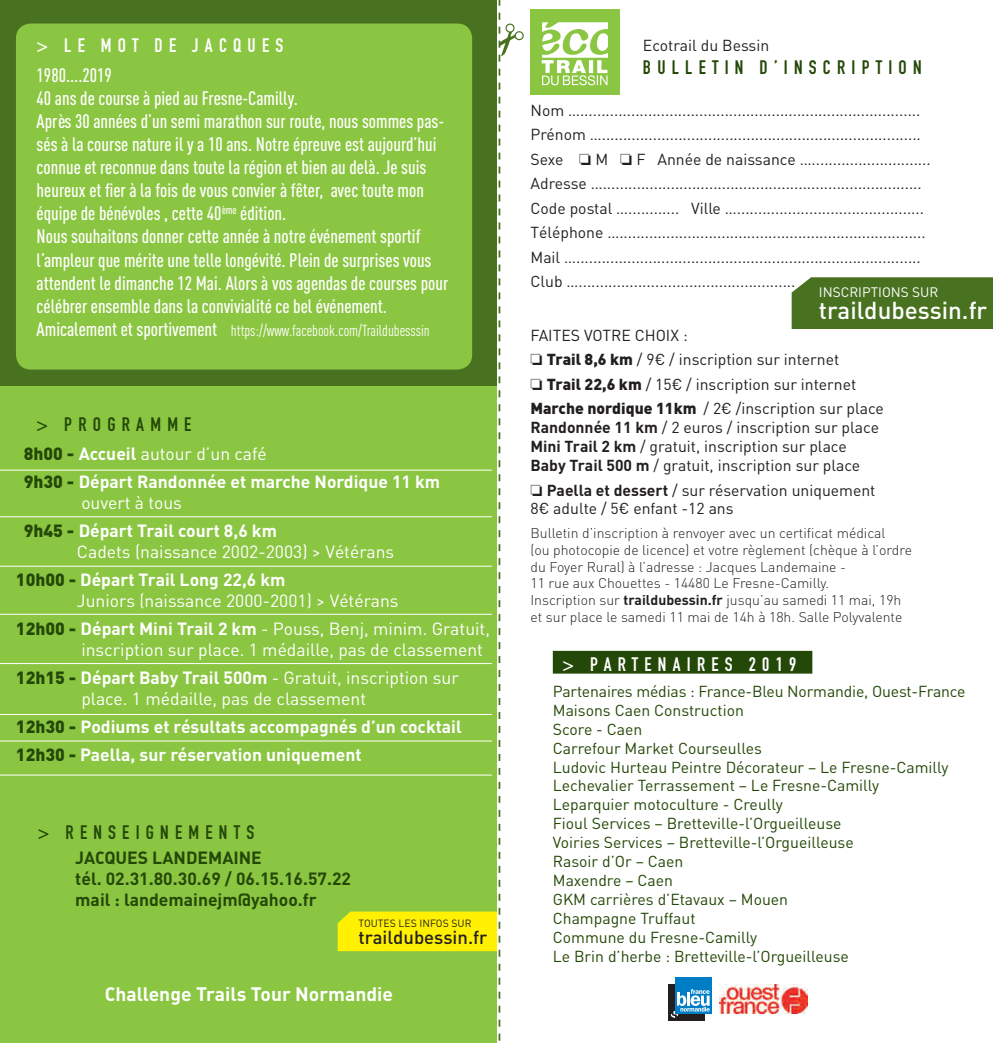
<style>
.page{position:relative;width:993px;height:1043px;background:#fff}
.page>*{position:absolute;margin:0;border:0;box-sizing:border-box;transform-origin:0 0}
.t1{font:500 24.15px "DIN";color:#fff}
.t2{font:500 19.25px/23.1px "DIN Cond";color:#fff}
.t3{font:700 19.25px "DIN Condensed";letter-spacing:.325em;color:#244807}
.t4{font:700 19.25px "DIN Condensed";letter-spacing:.325em;color:#fff}
.t5{font:700 19.25px "DIN";color:#fff}
.t6{font:500 18.55px "DIN";color:#231f20}
.t7{font:17.5px "DIN";color:#fff}
.t8{font:700 17.5px "DIN";color:#fff}
.t9{font:700 17.5px "DIN";color:#244807}
.t10{font:15.75px "DIN";color:#231f20}
.t11{font:15.75px "DIN";color:#244807}
.t12{font:15.75px "DIN Cond";color:#fff}
.t13{font:300 14px "DIN";color:#231f20}
.t14{font:13.65px "DIN";color:#fff}
.t15{font:10.33px "DIN";color:#231f20}
.s1{font-weight:500;font-size:19.25px}
.s2{font-weight:900;color:#244807}
.s3{font-weight:700}
.s4{font-weight:900}
</style>
<div class="page">
<div style="left:0;top:373px;width:497px;height:669px;background:#8bc642"></div>
<div style="left:553px;top:650px;width:259px;height:23px;background:#244807"></div>
<div style="left:0;top:0;width:497px;height:386px;background:#497220"></div>
<div style="left:16px;top:24px;width:456px;height:345px;background:#8bc642;border-radius:15px"></div>
<div style="left:791px;top:277px;width:202px;height:52px;background:#497220"></div>
<div style="left:530px;top:9px;width:90px;height:86px;background:#8bc642"></div>
<svg style="left:541px;top:22px;width:67px;height:63px"></svg>
<hr style="left:0;top:469px;width:492px;height:1px;background:#fff">
<hr style="left:0;top:516px;width:492px;height:1px;background:#fff">
<hr style="left:0;top:565px;width:492px;height:1px;background:#fff">
<hr style="left:0;top:613px;width:492px;height:1px;background:#fff">
<hr style="left:0;top:663px;width:492px;height:1px;background:#fff">
<hr style="left:0;top:714px;width:492px;height:1px;background:#fff">
<hr style="left:0;top:740px;width:492px;height:1px;background:#fff">
<hr style="left:0;top:774px;width:492px;height:1px;background:#fff">
<img style="left:719px;top:984px;width:88px;height:29px">
<svg style="left:668px;top:977px;width:44px;height:44px"></svg>
<svg style="left:338px;top:0;width:186px;height:1043px"></svg>
<p class="t4" style="left:37px;top:32px;width:248px">&gt; LE MOT DE JACQUES</p>
<p class="t2" style="left:37px;top:63px;width:77px">1980....2019</p>
<p class="t2" style="left:37px;top:86px;width:263px">40 ans de course à pied au Fresne-Camilly.</p>
<p class="t2" style="left:37px;top:109px;width:409px">Après 30 années d’un semi marathon sur route, nous sommes pas&shy;sés à la course nature il y a 10 ans. Notre épreuve est aujourd’hui connue et reconnue dans toute la région et bien au delà. Je suis heureux et fier à la fois de vous convier à fêter, avec toute mon équipe de bénévoles , cette 40<sup>ème</sup> édition.</p>
<p class="t2" style="left:37px;top:225px;width:413px">Nous souhaitons donner cette année à notre événement sportif l’ampleur que mérite une telle longévité. Plein de surprises vous attendent le dimanche 12 Mai. Alors à vos agendas de courses pour célébrer ensemble dans la convivialité ce bel événement.</p>
<p class="t12" style="left:37px;top:321px;width:394px"><span class="s1">Amicalement et sportivement</span> https://www.facebook.com/Traildubesssin</p>
<p class="t3" style="left:37px;top:411px;width:156px">&gt; PROGRAMME</p>
<p class="t7" style="left:24px;top:442px;width:245px"><span class="s2">8h00 -</span> <span class="s3">Accueil</span> autour d’un café</p>
<p class="t8" style="left:24px;top:469px;width:418px"><span class="s2">9h30 -</span> Départ Randonnée et marche Nordique 11 km</p>
<p class="t7" style="left:81px;top:491px;width:102px">ouvert à tous</p>
<p class="t8" style="left:24px;top:518px;width:255px"><span class="s2">9h45 -</span> Départ Trail court 8,6 km</p>
<p class="t7" style="left:77px;top:540px;width:319px">Cadets (naissance 2002-2003) &gt; Vétérans</p>
<p class="t8" style="left:16px;top:567px;width:271px"><span class="s2">10h00 -</span> Départ Trail Long 22,6 km</p>
<p class="t7" style="left:77px;top:589px;width:323px">Juniors (naissance 2000-2001) &gt; Vétérans</p>
<p class="t7" style="left:16px;top:617px;width:475px"><span class="s2">12h00 -</span> <span class="s3">Départ Mini Trail 2 km</span> - Pouss, Benj, minim. Gratuit,</p>
<p class="t7" style="left:81px;top:638px;width:403px">inscription sur place. 1 médaille, pas de classement</p>
<p class="t7" style="left:16px;top:666px;width:444px"><span class="s2">12h15 -</span> <span class="s3">Départ Baby Trail 500m</span> - Gratuit, inscription sur</p>
<p class="t7" style="left:81px;top:687px;width:286px">place. 1 médaille, pas de classement</p>
<p class="t8" style="left:16px;top:714px;width:447px"><span class="s2">12h30 -</span> Podiums et résultats accompagnés d’un cocktail</p>
<p class="t8" style="left:16px;top:742px;width:347px"><span class="s2">12h30 -</span> Paella, sur réservation uniquement</p>
<p class="t3" style="left:38px;top:818px;width:218px">&gt; RENSEIGNEMENTS</p>
<p class="t9" style="left:75px;top:845px;width:188px">JACQUES LANDEMAINE</p>
<p class="t9" style="left:75px;top:866px;width:277px">tél. 02.31.80.30.69 / 06.15.16.57.22</p>
<p class="t9" style="left:75px;top:887px;width:243px">mail : landemainejm@yahoo.fr</p>
<p class="t15" style="left:358px;top:916px;width:114px">TOUTES LES INFOS SUR</p>
<p class="t6" style="left:358px;top:925px;width:130px">traildubessin.fr</p>
<p class="t5" style="left:105px;top:980px;width:290px">Challenge Trails Tour Normandie</p>
<p class="t10" style="left:643px;top:36px;width:128px">Ecotrail du Bessin</p>
<p class="t3" style="left:643px;top:55px;width:280px">BULLETIN D’INSCRIPTION</p>
<p class="t10" style="left:530px;top:100px;width:391px">Nom …................................................................................</p>
<p class="t10" style="left:530px;top:125px;width:392px">Prénom …...........................................................................</p>
<p class="t10" style="left:530px;top:149px;width:402px">Sexe □ M □ F Année de naissance …............................</p>
<p class="t10" style="left:530px;top:174px;width:393px">Adresse …...........................................................................</p>
<p class="t10" style="left:530px;top:198px;width:395px">Code postal …............ Ville …............................................</p>
<p class="t10" style="left:530px;top:223px;width:397px">Téléphone …........................................................................</p>
<p class="t10" style="left:530px;top:247px;width:392px">Mail ….................................................................................</p>
<p class="t10" style="left:530px;top:272px;width:266px">Club …...................................................</p>
<p class="t14" style="left:819px;top:283px;width:121px">INSCRIPTIONS SUR</p>
<p class="t1" style="left:819px;top:295px;width:170px">traildubessin.fr</p>
<p class="t10" style="left:530px;top:325px;width:159px">FAITES VOTRE CHOIX :</p>
<p class="t10" style="left:530px;top:349px;width:310px">□ <span class="s4">Trail 8,6 km</span> / 9€ / inscription sur internet</p>
<p class="t10" style="left:530px;top:374px;width:327px">□ <span class="s4">Trail 22,6 km</span> / 15€ / inscription sur internet</p>
<p class="t10" style="left:530px;top:398px;width:355px"><span class="s4">Marche nordique 11km</span> / 2€ /inscription sur place</p>
<p class="t10" style="left:530px;top:417px;width:350px"><span class="s3">Randonnée 11 km</span> / 2 euros / inscription sur place</p>
<p class="t10" style="left:530px;top:436px;width:318px"><span class="s3">Mini Trail 2 km</span> / gratuit, inscription sur place</p>
<p class="t10" style="left:530px;top:455px;width:331px"><span class="s3">Baby Trail 500 m</span> / gratuit, inscription sur place</p>
<p class="t10" style="left:530px;top:480px;width:346px">□ <span class="s3">Paella et dessert</span> / sur réservation uniquement</p>
<p class="t10" style="left:530px;top:499px;width:205px">8€ adulte / 5€ enfant -12 ans</p>
<p class="t13" style="left:530px;top:524px;width:356px">Bulletin d’inscription à renvoyer avec un certificat médical</p>
<p class="t13" style="left:530px;top:541px;width:383px">(ou photocopie de licence) et votre règlement (chèque à l’ordre</p>
<p class="t13" style="left:530px;top:558px;width:317px">du Foyer Rural) à l’adresse : Jacques Landemaine -</p>
<p class="t13" style="left:530px;top:574px;width:300px">11 rue aux Chouettes - 14480 Le Fresne-Camilly.</p>
<p class="t13" style="left:530px;top:591px;width:372px">Inscription sur <span class="s3">traildubessin.fr</span> jusqu’au samedi 11 mai, 19h</p>
<p class="t13" style="left:530px;top:608px;width:373px">et sur place le samedi 11 mai de 14h à 18h. Salle Polyvalente</p>
<p class="t4" style="left:562px;top:651px;width:235px">&gt; PARTENAIRES 2019</p>
<p class="t11" style="left:553px;top:681px;width:414px">Partenaires médias : France-Bleu Normandie, Ouest-France</p>
<p class="t11" style="left:553px;top:700px;width:193px">Maisons Caen Construction</p>
<p class="t11" style="left:553px;top:719px;width:91px">Score - Caen</p>
<p class="t11" style="left:553px;top:738px;width:211px">Carrefour Market Courseulles</p>
<p class="t11" style="left:553px;top:756px;width:397px">Ludovic Hurteau Peintre Décorateur – Le Fresne-Camilly</p>
<p class="t11" style="left:553px;top:775px;width:328px">Lechevalier Terrassement – Le Fresne-Camilly</p>
<p class="t11" style="left:553px;top:794px;width:231px">Leparquier motoculture - Creully</p>
<p class="t11" style="left:553px;top:813px;width:290px">Fioul Services – Bretteville-l’Orgueilleuse</p>
<p class="t11" style="left:553px;top:832px;width:302px">Voiries Services – Bretteville-l’Orgueilleuse</p>
<p class="t11" style="left:553px;top:851px;width:132px">Rasoir d’Or – Caen</p>
<p class="t11" style="left:553px;top:870px;width:122px">Maxendre – Caen</p>
<p class="t11" style="left:553px;top:889px;width:237px">GKM carrières d’Etavaux – Mouen</p>
<p class="t11" style="left:553px;top:908px;width:144px">Champagne Truffaut</p>
<p class="t11" style="left:553px;top:927px;width:206px">Commune du Fresne-Camilly</p>
<p class="t11" style="left:553px;top:945px;width:298px">Le Brin d’herbe : Bretteville-l’Orgueilleuse</p>
</div>
